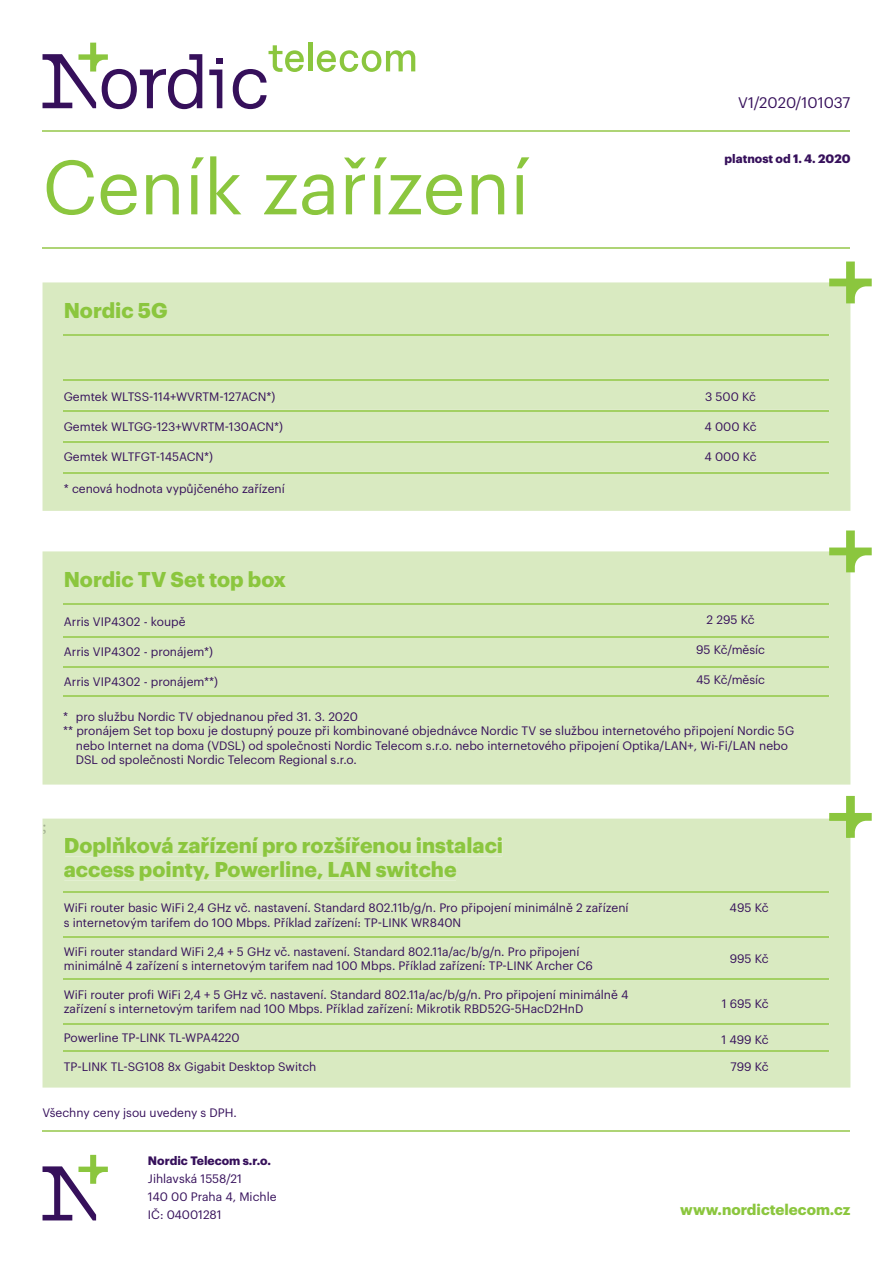
<style>
.page{position:relative;width:893px;height:1263px;background:#fff}
.page>*{position:absolute;margin:0;border:0;box-sizing:border-box;transform-origin:0 0}
.t1{font:75px "Graphik";color:#8bc63e}
.t2{font:700 21px/24px "Graphik";color:#8bc63e}
.t3{font:18px "Minion Pro";color:#a1af91}
.t4{font:700 15px "Graphik";color:#8bc63e}
.t5{font:15px "Graphik";color:#36105b}
.t6{font:12px/14.4px "Graphik";color:#36105b}
.t7{font:700 12px "Graphik";color:#36105b}
</style>
<div class="page">
<svg style="left:317px;top:50px;width:98px;height:22px"></svg>
<hr style="left:308px;top:43px;width:4px;height:28px;background:#8bc63e">
<svg style="left:216px;top:58px;width:6px;height:6px"></svg>
<svg style="left:43px;top:43px;width:159px;height:66px"></svg>
<svg style="left:209px;top:70px;width:13px;height:38px"></svg>
<svg style="left:233px;top:45px;width:71px;height:64px"></svg>
<hr style="left:43px;top:130px;width:807px;height:2px;background:#aed475">
<hr style="left:43px;top:247px;width:807px;height:2px;background:#aed475">
<hr style="left:43px;top:1130px;width:807px;height:2px;background:#aed475">
<svg style="left:43px;top:1155px;width:65px;height:65px"></svg>
<div style="left:43px;top:282px;width:807px;height:229px;background:#d9eac1"></div>
<hr style="left:64px;top:334px;width:765px;height:2px;background:#a3d063">
<hr style="left:64px;top:379px;width:765px;height:1px;background:#a3d063">
<hr style="left:64px;top:410px;width:765px;height:1px;background:#a3d063">
<hr style="left:64px;top:441px;width:765px;height:1px;background:#a3d063">
<hr style="left:64px;top:472px;width:765px;height:1px;background:#a3d063">
<svg style="left:829px;top:261px;width:43px;height:42px"></svg>
<div style="left:43px;top:551px;width:807px;height:233px;background:#d9eac1"></div>
<hr style="left:64px;top:603px;width:765px;height:2px;background:#a3d063">
<hr style="left:64px;top:636px;width:765px;height:2px;background:#a3d063">
<hr style="left:64px;top:666px;width:765px;height:2px;background:#a3d063">
<hr style="left:64px;top:695px;width:765px;height:2px;background:#a3d063">
<svg style="left:829px;top:530px;width:43px;height:42px"></svg>
<div style="left:43px;top:819px;width:807px;height:268px;background:#d9eac1"></div>
<div style="left:65px;top:837px;width:437px;height:19px;background:#d9eac1"></div>
<div style="left:64px;top:861px;width:392px;height:19px;background:#d9eac1"></div>
<hr style="left:64px;top:891px;width:765px;height:1px;background:#a3d063">
<svg style="left:829px;top:796px;width:43px;height:42px"></svg>
<svg style="left:43px;top:824px;width:3px;height:10px"></svg>
<hr style="left:64px;top:936px;width:765px;height:1px;background:#a3d063">
<hr style="left:64px;top:1023px;width:765px;height:2px;background:#a3d063">
<hr style="left:64px;top:978px;width:765px;height:2px;background:#a3d063">
<hr style="left:64px;top:1050px;width:765px;height:2px;background:#a3d063">
<p class="t5" style="left:738px;top:91px;width:114px">V1/2020/101037</p>
<h1 class="t1" style="left:43px;top:131px;width:488px">Ceník zařízení</h1>
<p class="t7" style="left:725px;top:149px;width:127px">platnost od 1. 4. 2020</p>
<h2 class="t2" style="left:64px;top:297px;width:105px">Nordic 5G</h2>
<p class="t6" style="left:64px;top:389px;width:213px">Gemtek WLTSS-114+WVRTM-127ACN*)</p>
<p class="t6" style="left:64px;top:419px;width:221px">Gemtek WLTGG-123+WVRTM-130ACN*)</p>
<p class="t6" style="left:64px;top:449px;width:151px">Gemtek WLTFGT-145ACN*)</p>
<p class="t6" style="left:64px;top:480px;width:222px">* cenová hodnota vypůjčeného zařízení</p>
<h2 class="t2" style="left:64px;top:566px;width:224px">Nordic TV Set top box</h2>
<p class="t6" style="left:64px;top:614px;width:123px">Arris VIP4302 - koupě</p>
<p class="t6" style="left:64px;top:644px;width:151px">Arris VIP4302 - pronájem*)</p>
<p class="t6" style="left:64px;top:674px;width:156px">Arris VIP4302 - pronájem**)</p>
<p class="t6" style="left:705px;top:388px;width:52px">3 500 Kč</p>
<p class="t6" style="left:704px;top:418px;width:54px">4 000 Kč</p>
<p class="t6" style="left:704px;top:448px;width:54px">4 000 Kč</p>
<p class="t6" style="left:707px;top:611px;width:50px">2 295 Kč</p>
<p class="t6" style="left:696px;top:641px;width:71px">95 Kč/měsíc</p>
<p class="t6" style="left:696px;top:671px;width:71px">45 Kč/měsíc</p>
<p class="t6" style="left:63px;top:708px;width:296px">* pro službu Nordic TV objednanou před 31. 3. 2020</p>
<p class="t6" style="left:63px;top:723px;width:733px">** pronájem Set top boxu je dostupný pouze při kombinované objednávce Nordic TV se službou internetového připojení Nordic 5G</p>
<p class="t6" style="left:76px;top:737px;width:714px">nebo Internet na doma (VDSL) od společnosti Nordic Telecom s.r.o. nebo internetového připojení Optika/LAN+, Wi-Fi/LAN nebo</p>
<p class="t6" style="left:76px;top:752px;width:283px">DSL od společnosti Nordic Telecom Regional s.r.o.</p>
<h3 class="t3" style="left:43px;top:814px;width:6px">;</h3>
<h2 class="t2" style="left:64px;top:831px;width:441px">Doplňková zařízení pro rozšířenou instalaci access pointy, Powerline, LAN switche</h2>
<p class="t6" style="left:64px;top:900px;width:566px">WiFi router basic WiFi 2,4 GHz vč. nastavení. Standard 802.11b/g/n. Pro připojení minimálně 2 zařízení s internetovým tarifem do 100 Mbps. Příklad zařízení: TP-LINK WR840N</p>
<p class="t6" style="left:64px;top:943px;width:531px">WiFi router standard WiFi 2,4 + 5 GHz vč. nastavení. Standard 802.11a/ac/b/g/n. Pro připojení minimálně 4 zařízení s internetovým tarifem nad 100 Mbps. Příklad zařízení: TP-LINK Archer C6</p>
<p class="t6" style="left:64px;top:986px;width:566px">WiFi router profi WiFi 2,4 + 5 GHz vč. nastavení. Standard 802.11a/ac/b/g/n. Pro připojení minimálně 4 zařízení s internetovým tarifem nad 100 Mbps. Příklad zařízení: Mikrotik RBD52G-5HacD2HnD</p>
<p class="t6" style="left:64px;top:1029px;width:177px">Powerline TP-LINK TL-WPA4220</p>
<p class="t6" style="left:64px;top:1058px;width:254px">TP-LINK TL-SG108 8x Gigabit Desktop Switch</p>
<p class="t6" style="left:730px;top:899px;width:40px">495 Kč</p>
<p class="t6" style="left:730px;top:950px;width:40px">995 Kč</p>
<p class="t6" style="left:722px;top:995px;width:48px">1 695 Kč</p>
<p class="t6" style="left:721px;top:1031px;width:49px">1 499 Kč</p>
<p class="t6" style="left:730px;top:1058px;width:40px">799 Kč</p>
<p class="t6" style="left:43px;top:1104px;width:196px">Všechny ceny jsou uvedeny s DPH.</p>
<p class="t7" style="left:148px;top:1151px;width:125px">Nordic Telecom s.r.o.</p>
<p class="t6" style="left:148px;top:1168px;width:130px;line-height:18px">Jihlavská 1558/21<br>140 00 Praha 4, Michle<br>IČ: 04001281</p>
<p class="t4" style="left:680px;top:1198px;width:172px">www.nordictelecom.cz</p>
</div>
